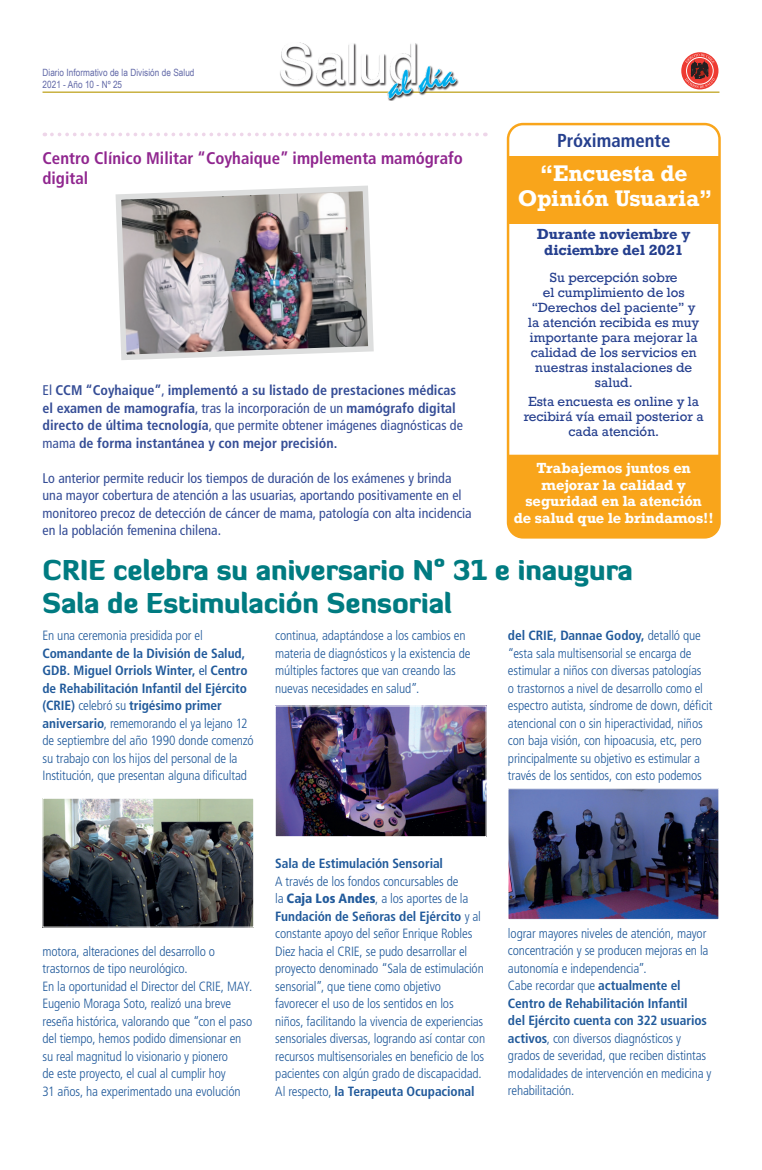
<style>
.page{position:relative;width:762px;height:1170px;background:#fff}
.page>*{position:absolute;margin:0;border:0;box-sizing:border-box;transform-origin:0 0}
.t1{font:900 27.5px/33px "Diavlo";color:#007b81}
.t2{font:700 21.25px/25.5px "Rockwell";color:#fff;text-align:center}
.t3{font:700 condensed 18.75px "Frutiger LT Std";color:#253f8e}
.t4{font:700 condensed 16.88px/20.2px "Frutiger LT Std";color:#90268f}
.t5{font:condensed 14px/17.5px "Frutiger LT Std";color:#354d96}
.t6{font:700 condensed 14px/17.5px "Frutiger LT Std";color:#354d96}
.t7{font:700 13.75px/16.5px "Rockwell";color:#fff;text-align:center}
.t8{font:700 13.75px/16.5px "Rockwell";letter-spacing:-.01em;color:#253f8e;text-align:center}
.t9{font:300 condensed 13.38px/17.5px "Frutiger LT Std";letter-spacing:-.01em;color:#215a9b}
.t10{font:700 condensed 13.38px "Frutiger LT Std";letter-spacing:-.005em;color:#215a9b}
.t11{font:12.5px/15px "Rockwell";color:#253f8e;text-align:center}
.t12{font:10px/12px "Arial Narrow";letter-spacing:.005em;color:#6168a7}
.s1{font-weight:400}
.s2{font-weight:700}
.s3{font-weight:900}
</style>
<div class="page">
<hr style="left:43px;top:92px;width:676px;height:1px;background:#bea21b">
<div style="left:508px;top:156px;width:211px;height:67px;background:#f9a51b"></div>
<div style="left:508px;top:454px;width:210px;height:83px;background:#f9a51b"></div>
<div style="left:507px;top:123px;width:214px;height:415px;border:2px solid #f9a51b;border-radius:15px"></div>
<img style="left:269px;top:42px;width:194px;height:59px">
<svg style="left:681px;top:52px;width:37px;height:37px"></svg>
<svg style="left:685px;top:54px;width:29px;height:34px"></svg>
<img style="left:277px;top:707px;width:207px;height:127px">
<div style="left:275px;top:705px;width:211px;height:131px;border:1px solid #fff"></div>
<img style="left:508px;top:788px;width:211px;height:131px">
<img style="left:115px;top:185px;width:259px;height:175px">
<img style="left:45px;top:800px;width:207px;height:125px">
<div style="left:43px;top:798px;width:211px;height:129px;border:1px solid #fff"></div>
<svg style="left:52px;top:132px;width:434px;height:4px"></svg>
<p class="t12" style="left:43px;top:66px;width:153px">Diario Informativo de la División de Salud<br>2021 - Año 10 - Nº 25</p>
<p class="t4" style="left:43px;top:148px;width:422px">Centro Clínico Militar “Coyhaique” implementa mamógrafo digital</p>
<p class="t6" style="left:43px;top:381px;width:422px"><span class="s1">El</span> CCM “Coyhaique”<span class="s1">,</span> implementó a su listado de prestaciones médicas el examen de mamografía<span class="s1">, tras la incorporación de un</span> mamógrafo digital directo de última tecnología<span class="s1">, que permite obtener imágenes diagnósticas de mama</span> de forma instantánea y con mejor precisión.</p>
<p class="t5" style="left:43px;top:469px;width:431px">Lo anterior permite reducir los tiempos de duración de los exámenes y brinda una mayor cobertura de atención a las usuarias, aportando positivamente en el monitoreo precoz de detección de cáncer de mama, patología con alta incidencia en la población femenina chilena.</p>
<h3 class="t3" style="left:557px;top:129px;width:115px">Próximamente</h3>
<h2 class="t2" style="left:518px;top:160px;width:196px">“Encuesta de<br>Opinión Usuaria”</h2>
<p class="t8" style="left:537px;top:225px;width:155px">Durante noviembre y diciembre del 2021</p>
<p class="t11" style="left:528px;top:270px;width:172px">Su percepción sobre<br>el cumplimiento de los “Derechos del paciente” y la atención recibida es muy importante para mejorar la calidad de los servicios en nuestras instalaciones de salud.</p>
<p class="t11" style="left:524px;top:394px;width:181px">Esta encuesta es online y la recibirá vía email posterior a cada atención.</p>
<p class="t7" style="left:514px;top:459px;width:202px">Trabajemos juntos en mejorar la calidad y seguridad en la atención<br>de salud que le brindamos!!</p>
<h1 class="t1" style="left:43px;top:552px;width:592px">CRIE celebra su aniversario N° 31 e inaugura<br>Sala de Estimulación Sensorial</h1>
<p class="t9" style="left:43px;top:627px;width:162px">En una ceremonia presidida por el</p>
<p class="t9" style="left:43px;top:644px;width:213px"><span class="s2">Comandante de la División de Salud, GDB. Miguel Orriols Winter,</span> <span class="s1">el</span> <span class="s2">Centro de Rehabilitación Infantil del Ejército (CRIE)</span> celebró su <span class="s2">trigésimo primer aniversario</span>, rememorando el ya lejano 12 de septiembre del año 1990 donde comenzó su trabajo con los hijos del personal de la Institución, que presentan alguna dificultad</p>
<p class="t9" style="left:275px;top:627px;width:197px">continua, adaptándose a los cambios en materia de diagnósticos y la existencia de múltiples factores que van creando las nuevas necesidades en salud”.</p>
<p class="t9" style="left:508px;top:627px;width:206px"><span class="s2">del CRIE, Dannae Godoy,</span> detalló que “esta sala multisensorial se encarga de estimular a niños con diversas patologías<br>o trastornos a nivel de desarrollo como el espectro autista, síndrome de down, déficit atencional con o sin hiperactividad, niños con baja visión, con hipoacusia, etc, pero principalmente su objetivo es estimular a través de los sentidos, con esto podemos</p>
<p class="t9" style="left:43px;top:942px;width:211px">motora, alteraciones del desarrollo o trastornos de tipo neurológico.<br>En la oportunidad el Director del CRIE, MAY.<br>Eugenio Moraga Soto, realizó una breve reseña histórica, valorando que “con el paso del tiempo, hemos podido dimensionar en su real magnitud lo visionario y pionero<br>de este proyecto, el cual al cumplir hoy<br>31 años, ha experimentado una evolución</p>
<p class="t10" style="left:275px;top:855px;width:169px">Sala de Estimulación Sensorial</p>
<p class="t9" style="left:275px;top:872px;width:211px">A través de los fondos concursables de<br>la <span class="s3">Caja Los Andes</span>, a los aportes de la <span class="s2">Fundación de Señoras del Ejército</span> y al constante apoyo del señor Enrique Robles Diez hacia el CRIE, se pudo desarrollar el proyecto denominado “Sala de estimulación sensorial”, que tiene como objetivo favorecer el uso de los sentidos en los niños, facilitando la vivencia de experiencias sensoriales diversas, logrando así contar con recursos multisensoriales en beneficio de los pacientes con algún grado de discapacidad.<br>Al respecto, <span class="s2">la Terapeuta Ocupacional</span></p>
<p class="t9" style="left:508px;top:924px;width:205px">lograr mayores niveles de atención, mayor concentración y se producen mejoras en la autonomía e independencia”.<br>Cabe recordar que <span class="s2">actualmente el Centro de Rehabilitación Infantil<br>del Ejército cuenta con 322 usuarios activos</span>, con diversos diagnósticos y grados de severidad, que reciben distintas modalidades de intervención en medicina y rehabilitación.</p>
</div>
